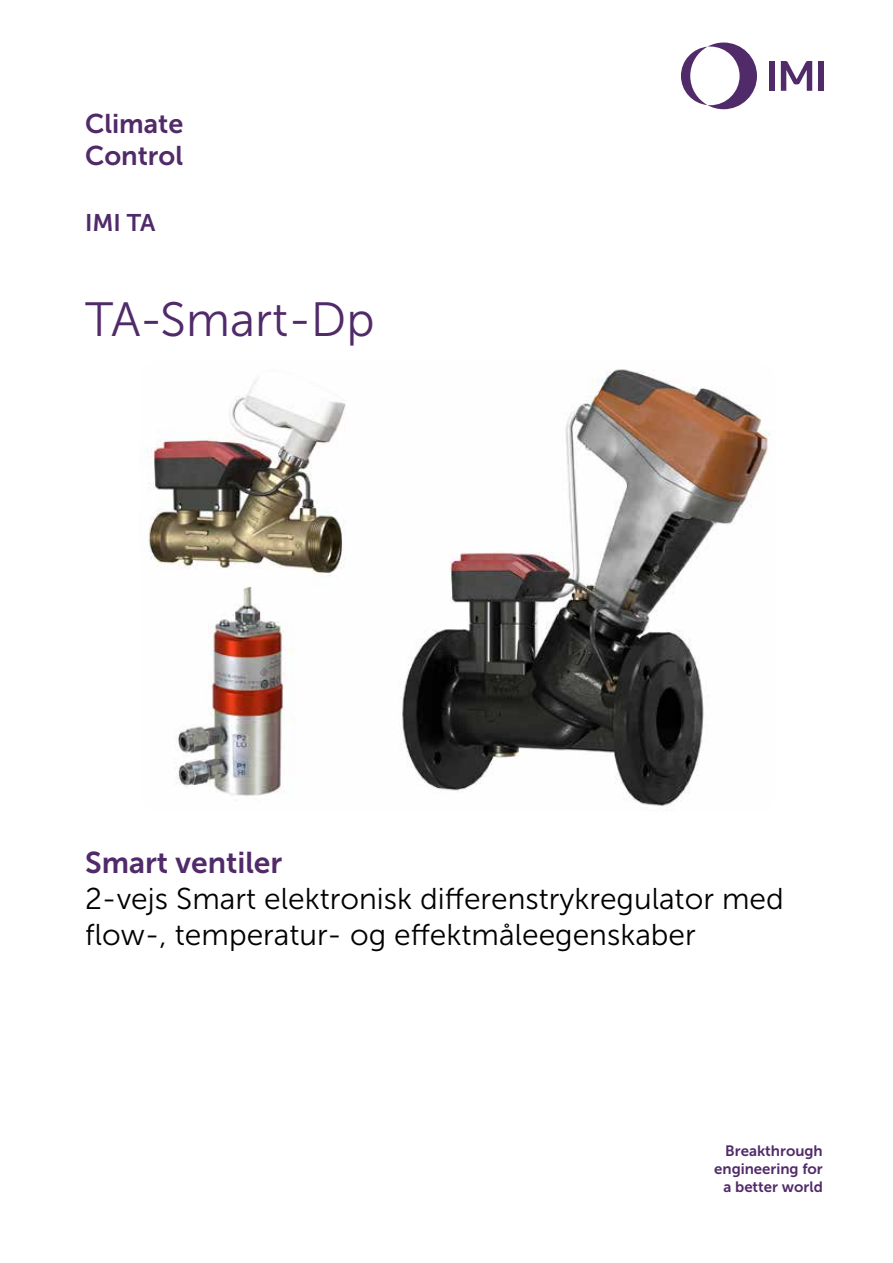
<style>
.page{position:relative;width:893px;height:1263px;background:#fff}
.page>*{position:absolute;margin:0;border:0;box-sizing:border-box;transform-origin:0 0}
.t1{font:48px "Museo Sans 300";color:#512a6a}
.t2{font:30px/36px "Museo Sans 300";color:#000}
.t3{font:30px "Museo Sans 700";color:#512a6a}
.t4{font:27px/32.4px "Museo Sans 700";color:#512a6a}
.t5{font:24px "Museo Sans 700";color:#512a6a}
.t6{font:15px/18px "Museo Sans 700";color:#512a6a;text-align:right}
</style>
<div class="page">
<svg style="left:681px;top:43px;width:76px;height:66px"></svg>
<div style="left:769px;top:61px;width:6px;height:30px;background:#512a6a"></div>
<div style="left:818px;top:61px;width:6px;height:30px;background:#512a6a"></div>
<svg style="left:781px;top:61px;width:31px;height:30px"></svg>
<img style="left:145px;top:369px;width:625px;height:442px">
<p class="t4" style="left:85px;top:107px;width:100px">Climate<br>Control</p>
<p class="t5" style="left:85px;top:210px;width:72px">IMI TA</p>
<h1 class="t1" style="left:85px;top:293px;width:291px">TA-Smart-Dp</h1>
<p class="t3" style="left:85px;top:846px;width:199px">Smart ventiler</p>
<p class="t2" style="left:85px;top:881px;width:700px">2-vejs Smart elektronisk differenstrykregulator med flow-, temperatur- og effektmåleegenskaber</p>
<p class="t6" style="left:714px;top:1142px;width:110px">Breakthrough engineering for a better world</p>
</div>
